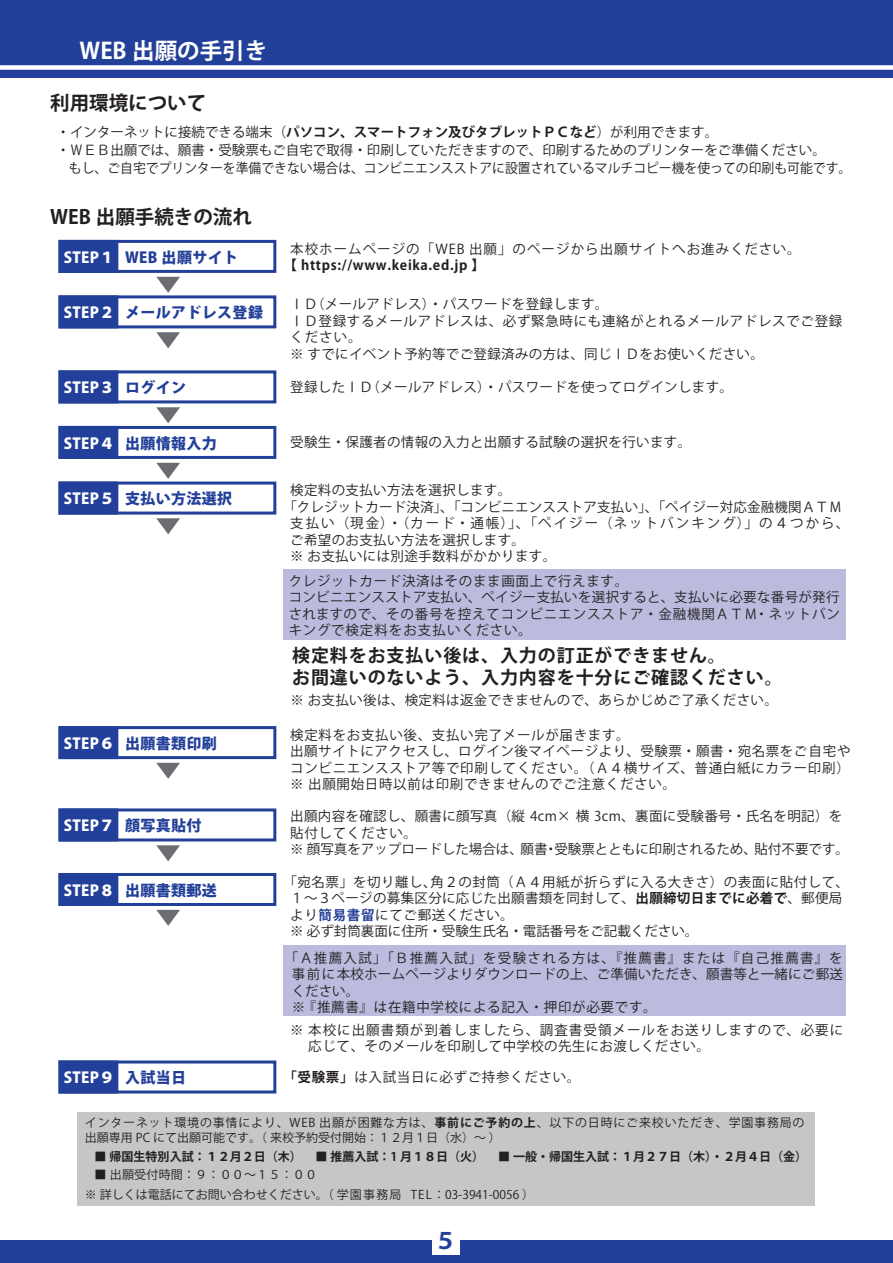
<style>
.page{position:relative;width:893px;height:1263px;background:#fff}
.page>*{position:absolute;margin:0;border:0;box-sizing:border-box;transform-origin:0 0}
.t1{font:700 22.5px "Koz Go Pr 6 N";color:#fff}
.t2{font:700 22.5px "Koz Go Pr 6 N";color:#223f99}
.t3{font:700 19.5px "Koz Go Pr 6 N";color:#231f20}
.t4{font:700 18px/22.5px "Koz Go Pr 6 N";letter-spacing:.05em;color:#231f20}
.t5{font:800 15px "Koz Go Pr 6 N";letter-spacing:.025em;color:#223f99}
.t6{font:800 15px "Koz Go Pr 6 N";letter-spacing:.025em;color:#fff}
.t7{font:13.5px/16.5px "Koz Go Pr 6 N";letter-spacing:.025em;color:#231f20}
.t8{font:13.5px/16.5px "Koz Go Pr 6 N";letter-spacing:.05em;color:#231f20}
.t9{font:13.5px "Koz Go Pr 6 N";color:#231f20}
.t10{font:13.5px/16.5px "Koz Go Pr 6 N";letter-spacing:.075em;color:#231f20}
.t11{font:13.5px "Koz Go Pr 6 N";color:#231f20;scale:.95 1}
.t12{font:13.5px "Koz Go Pr 6 N";letter-spacing:.15em;color:#231f20}
.t13{font:700 13.5px "Koz Go Pr 6 N";letter-spacing:.05em;color:#231f20}
.t14{font:12px/15px "Koz Go Pr 6 N";letter-spacing:.065em;color:#231f20}
.t15{font:12px/19.5px "Koz Go Pr 6 N";letter-spacing:.015em;color:#231f20}
.t16{font:700 12px "Koz Go Pr 6 N";color:#231f20}
.s1{font-weight:700}
.s2{color:#fff}
.s3{color:#223f99}
.s4{font-weight:700;color:#223f99}
</style>
<div class="page">
<div style="left:0;top:1241px;width:893px;height:22px;background:#223f99"></div>
<div style="left:0;top:0;width:893px;height:78px;background:#223f99"></div>
<div style="left:0;top:65px;width:893px;height:5px;background:#fff"></div>
<div style="left:283px;top:945px;width:562px;height:71px;background:#babbdd"></div>
<div style="left:283px;top:569px;width:562px;height:71px;background:#babbdd"></div>
<div style="left:432px;top:1230px;width:27px;height:24px;background:#fff"></div>
<div style="left:59px;top:240px;width:217px;height:33px;border:3px solid #223f99"></div>
<div style="left:59px;top:240px;width:59px;height:33px;background:#223f99"></div>
<svg style="left:156px;top:277px;width:24px;height:16px"></svg>
<div style="left:59px;top:295px;width:217px;height:33px;border:3px solid #223f99"></div>
<div style="left:59px;top:295px;width:59px;height:33px;background:#223f99"></div>
<svg style="left:156px;top:332px;width:24px;height:16px"></svg>
<div style="left:59px;top:370px;width:217px;height:33px;border:3px solid #223f99"></div>
<div style="left:59px;top:370px;width:59px;height:33px;background:#223f99"></div>
<svg style="left:156px;top:407px;width:24px;height:16px"></svg>
<div style="left:59px;top:426px;width:217px;height:33px;border:3px solid #223f99"></div>
<div style="left:59px;top:426px;width:59px;height:33px;background:#223f99"></div>
<svg style="left:156px;top:463px;width:24px;height:16px"></svg>
<div style="left:59px;top:482px;width:217px;height:32px;border:3px solid #223f99"></div>
<div style="left:59px;top:482px;width:59px;height:32px;background:#223f99"></div>
<svg style="left:156px;top:518px;width:24px;height:16px"></svg>
<div style="left:59px;top:726px;width:217px;height:33px;border:3px solid #223f99"></div>
<div style="left:59px;top:726px;width:59px;height:33px;background:#223f99"></div>
<svg style="left:156px;top:763px;width:24px;height:16px"></svg>
<svg style="left:156px;top:845px;width:24px;height:16px"></svg>
<svg style="left:156px;top:910px;width:24px;height:16px"></svg>
<div style="left:59px;top:808px;width:217px;height:33px;border:3px solid #223f99"></div>
<div style="left:59px;top:808px;width:59px;height:33px;background:#223f99"></div>
<div style="left:59px;top:873px;width:217px;height:33px;border:3px solid #223f99"></div>
<div style="left:59px;top:873px;width:59px;height:33px;background:#223f99"></div>
<div style="left:59px;top:1060px;width:217px;height:33px;border:3px solid #223f99"></div>
<div style="left:59px;top:1060px;width:59px;height:33px;background:#223f99"></div>
<div style="left:77px;top:1113px;width:737px;height:93px;background:#c5c6c8"></div>
<h1 class="t1" style="left:80px;top:38px;width:189px">WEB 出願の手引き</h1>
<h2 class="t3" style="left:50px;top:92px;width:157px">利用環境について</h2>
<p class="t9" style="left:57px;top:124px;width:663px">・インターネットに接続できる端末（<span class="s1">パソコン、スマートフォン及びタブレットＰＣなど</span>）が利用できます。</p>
<p class="t9" style="left:57px;top:142px;width:771px">・ ＷＥＢ出願では、願書・受験票もご自宅で取得・印刷していただきますので、印刷するためのプリンターをご準備ください。</p>
<p class="t11" style="left:69px;top:160px;width:825px">もし、ご自宅でプリンターを準備できない場合は、コンビニエンスストアに設置されているマルチコピー機を使っての印刷も可能です。</p>
<h2 class="t3" style="left:50px;top:206px;width:203px">WEB 出願手続きの流れ</h2>
<p class="t5" style="left:64px;top:249px;width:176px"><span class="s2">STEP１</span> WEB 出願サイト</p>
<p class="t10" style="left:290px;top:241px;width:512px">本校ホームページの「WEB 出願」のページから出願サイトへお進みください。</p>
<p class="t13" style="left:283px;top:258px;width:203px">【 https://www.keika.ed.jp 】</p>
<p class="t5" style="left:64px;top:304px;width:201px"><span class="s2">STEP２</span> メールアドレス登録</p>
<p class="t7" style="left:290px;top:296px;width:554px">ＩＤ（メールアドレス）・パスワードを登録します。<br>ＩＤ登録するメールアドレスは、必ず緊急時にも連絡がとれるメールアドレスでご登録ください。<br>※ すでにイベント予約等でご登録済みの方は、同じＩＤをお使いください。</p>
<p class="t6" style="left:64px;top:379px;width:124px">STEP３ <span class="s3">ログイン</span></p>
<p class="t7" style="left:290px;top:379px;width:444px">登録したＩＤ（メールアドレス）・パスワードを使ってログインします。</p>
<p class="t5" style="left:64px;top:435px;width:155px"><span class="s2">STEP４</span> 出願情報入力</p>
<p class="t7" style="left:290px;top:434px;width:402px">受験生・保護者の情報の入力と出願する試験の選択を行います。</p>
<p class="t5" style="left:64px;top:490px;width:170px"><span class="s2">STEP５</span> 支払い方法選択</p>
<p class="t7" style="left:290px;top:482px;width:223px">検定料の支払い方法を選択します。</p>
<p class="t7" style="left:283px;top:499px;width:560px">「クレジットカード決済」、「コンビニエンスストア支払い」、「ペイジー対応金融機関ＡＴＭ</p>
<p class="t12" style="left:290px;top:516px;width:560px">支払い（現金）・（カード・通帳）」、「ペイジー（ネットバンキング）」の４つから、</p>
<p class="t7" style="left:290px;top:532px;width:236px">ご希望のお支払い方法を選択します。</p>
<p class="t7" style="left:290px;top:548px;width:268px">※ お支払いには別途手数料がかかります。</p>
<p class="t8" style="left:289px;top:573px;width:553px">クレジットカード決済はそのまま画面上で行えます。<br>コンビニエンスストア支払い、ペイジー支払いを選択すると、支払いに必要な番号が発行されますので、その番号を控えてコンビニエンスストア・金融機関ＡＴＭ・ネットバンキングで検定料をお支払いください。</p>
<h3 class="t4" style="left:292px;top:644px;width:492px">検定料をお支払い後は、入力の訂正ができません。<br>お間違いのないよう、入力内容を十分にご確認ください。</h3>
<p class="t7" style="left:290px;top:692px;width:489px">※ お支払い後は、検定料は返金できませんので、あらかじめご了承ください。</p>
<p class="t5" style="left:64px;top:735px;width:155px"><span class="s2">STEP６</span> 出願書類印刷</p>
<p class="t8" style="left:290px;top:727px;width:562px">検定料をお支払い後、支払い完了メールが届きます。<br>出願サイトにアクセスし、ログイン後マイページより、受験票・願書・宛名票をご自宅やコンビニエンスストア等で印刷してください。（Ａ４横サイズ、普通白紙にカラー印刷）※ 出願開始日時以前は印刷できませんのでご注意ください。</p>
<p class="t7" style="left:290px;top:808px;width:560px">出願内容を確認し、願書に顔写真（縦 4cm× 横 3cm、裏面に受験番号・氏名を明記）を貼付してください。<br>※ 顔写真をアップロードした場合は、願書・受験票とともに印刷されるため、貼付不要です。</p>
<p class="t6" style="left:64px;top:817px;width:139px">STEP７ <span class="s3">顔写真貼付</span></p>
<p class="t5" style="left:64px;top:882px;width:155px"><span class="s2">STEP８</span> 出願書類郵送</p>
<p class="t7" style="left:290px;top:874px;width:560px;text-indent:-7px">「宛名票」を切り離し、角２の封筒（Ａ４用紙が折らずに入る大きさ）の表面に貼付して、１～３ページの募集区分に応じた出願書類を同封して、<span class="s1">出願締切日までに必着で</span>、郵便局より<span class="s4">簡易書留</span>にてご郵送ください。<br>※ 必ず封筒裏面に住所・受験生氏名・電話番号をご記載ください。</p>
<p class="t8" style="left:292px;top:949px;width:553px;text-indent:-7px">「Ａ推薦入試」「Ｂ推薦入試」を受験される方は、『推薦書』または『自己推薦書』を事前に本校ホームページよりダウンロードの上、ご準備いただき、願書等と一緒にご郵送ください。<br>※ 『推薦書』は在籍中学校による記入・押印が必要です。</p>
<p class="t10" style="left:290px;top:1021px;width:555px">※ 本校に出願書類が到着しましたら、調査書受領メールをお送りしますので、必要に　 応じて、そのメールを印刷して中学校の先生にお渡しください。</p>
<p class="t6" style="left:64px;top:1069px;width:124px">STEP９ <span class="s3">入試当日</span></p>
<p class="t8" style="left:283px;top:1069px;width:299px"><span class="s1">「受験票」</span>は入試当日に必ずご持参ください。</p>
<p class="t14" style="left:85px;top:1115px;width:721px">インターネット環境の事情により、WEB 出願が困難な方は、<span class="s1">事前にご予約の上</span>、以下の日時にご来校いただき、学園事務局の出願専用 PC にて出願可能です。（ 来校予約受付開始：１２月１日（水）～ ）</p>
<p class="t16" style="left:95px;top:1150px;width:714px">■ 帰国生特別入試：１２月２日（木）　 ■ 推薦入試：1 月１８日（火）　 ■ 一般・帰国生入試：１月２７日（木）・２月４日（金）</p>
<p class="t15" style="left:85px;top:1165px;width:451px;text-indent:10px">■ 出願受付時間：９：００～１５：００<br>※ 詳しくは電話にてお問い合わせください。（ 学園事務局 TEL：03-3941-0056 ）</p>
<h1 class="t2" style="left:434px;top:1228px;width:24px">５</h1>
</div>
